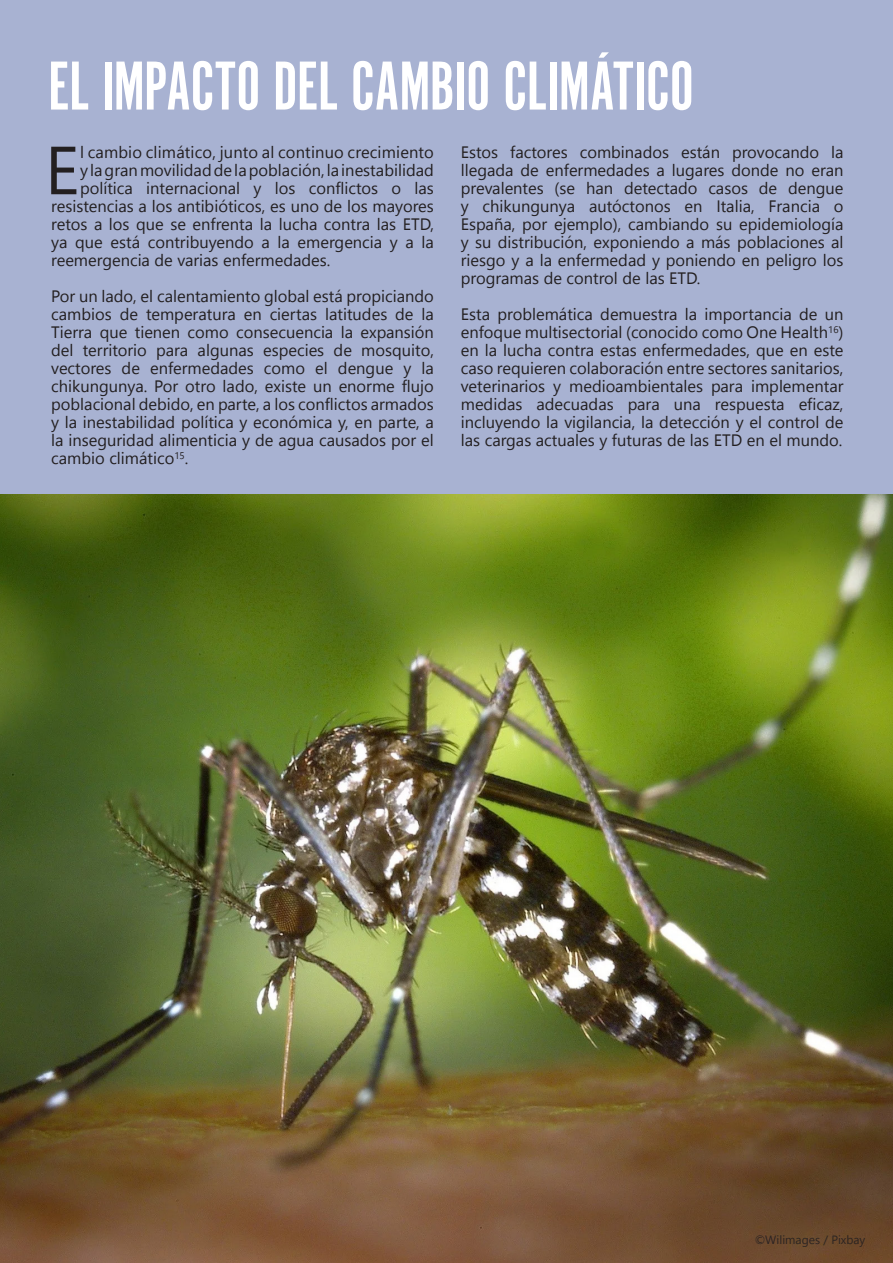
<style>
.page{position:relative;width:893px;height:1263px;background:#fff}
.page>*{position:absolute;margin:0;border:0;box-sizing:border-box;transform-origin:0 0}
.Estilo_de_párrafo_2{font:72px "Alternate Got No 1 D";letter-spacing:-.01em;color:#fff}
.t1{font:16.5px "Segoe UI Symbol";color:#231f20}
.t2{font:12px "Segoe UI Symbol";color:#231f20}
</style>
<div class="page">
<div style="left:0;top:0;width:893px;height:494px;background:#a8b2d2"></div>
<img style="left:0;top:494px;width:893px;height:769px">
<svg style="left:756px;top:1235px;width:109px;height:12px"></svg>
<p class="Estilo_de_párrafo_2" style="left:48px;top:48px;width:647px">EL IMPACTO DEL CAMBIO CLIMÁTICO</p>
<p class="t1" style="left:80px;top:143px;width:5px">●</p>
<p class="t1" style="left:185px;top:143px;width:160px">▼ □ ◆■▼□ ● □■▼ ■◆□</p>
<p class="t1" style="left:409px;top:143px;width:26px">■▼□</p>
<p class="t1" style="left:90px;top:161px;width:91px">● ■ □❖●</p>
<p class="t1" style="left:234px;top:161px;width:49px">● □ ●</p>
<p class="t1" style="left:312px;top:161px;width:66px">■ ● ■ ▲▼</p>
<p class="t1" style="left:398px;top:161px;width:5px">●</p>
<p class="t1" style="left:90px;top:179px;width:25px">□●▼</p>
<p class="t1" style="left:150px;top:179px;width:91px">■▼ ■ □■●</p>
<p class="t1" style="left:275px;top:179px;width:22px">●□▲</p>
<p class="t1" style="left:316px;top:179px;width:119px">□■ ● ▼□▲ □ ● ▲</p>
<p class="t1" style="left:65px;top:197px;width:137px">▲ ▲▼ ■ ▲ ●□▲ ■▼</p>
<p class="t1" style="left:228px;top:197px;width:93px">▼ □▲ ▲ ◆■□</p>
<p class="t1" style="left:347px;top:197px;width:22px">●□▲</p>
<p class="t1" style="left:65px;top:215px;width:24px">▼□▲</p>
<p class="t1" style="left:109px;top:215px;width:70px">●□▲ ❑◆ ▲</p>
<p class="t1" style="left:201px;top:215px;width:92px">■ ■▼ ● ●◆</p>
<p class="t1" style="left:332px;top:215px;width:26px">□■▼</p>
<p class="t1" style="left:155px;top:233px;width:100px">□■▼ ◆ ■□</p>
<p class="t1" style="left:278px;top:233px;width:5px">●</p>
<p class="t1" style="left:353px;top:233px;width:11px">■</p>
<p class="t1" style="left:421px;top:233px;width:5px">●</p>
<p class="t1" style="left:121px;top:251px;width:11px">■</p>
<p class="t1" style="left:177px;top:251px;width:65px">❖ ▲ ■</p>
<p class="t1" style="left:60px;top:287px;width:142px">□ ◆■ ● □ ● ● ■▼</p>
<p class="t1" style="left:236px;top:287px;width:100px">■▼□ ●□ ● ▲▼</p>
<p class="t1" style="left:362px;top:287px;width:74px">□ ■□</p>
<p class="t1" style="left:252px;top:305px;width:136px">■ ▼▲ ●▼▼◆ ▲</p>
<p class="t1" style="left:422px;top:305px;width:5px">●</p>
<p class="t1" style="left:100px;top:323px;width:215px">❑◆ ▼ ■■ □ □ □■▲ ◆■</p>
<p class="t1" style="left:341px;top:323px;width:5px">●</p>
<p class="t1" style="left:395px;top:323px;width:41px">■▲ ■</p>
<p class="t1" style="left:112px;top:341px;width:36px">▼□ □</p>
<p class="t1" style="left:206px;top:341px;width:74px">●◆■▲ ▲</p>
<p class="t1" style="left:375px;top:341px;width:56px">□▲❑◆ ▼□</p>
<p class="t1" style="left:51px;top:359px;width:62px">❖▼□▲</p>
<p class="t1" style="left:159px;top:359px;width:11px">■</p>
<p class="t1" style="left:247px;top:359px;width:82px">▲ □ □ ●</p>
<p class="t1" style="left:421px;top:359px;width:5px">●</p>
<p class="t1" style="left:80px;top:377px;width:49px">◆■ ◆■</p>
<p class="t1" style="left:163px;top:377px;width:93px">□ □▼□ ● □</p>
<p class="t1" style="left:285px;top:377px;width:83px">▲▼ ◆■ ■□</p>
<p class="t1" style="left:407px;top:377px;width:28px">●◆□</p>
<p class="t1" style="left:61px;top:395px;width:76px">□● □■●</p>
<p class="t1" style="left:242px;top:395px;width:127px">▼ ●□▲ □■ ● ▼□▲</p>
<p class="t1" style="left:65px;top:413px;width:54px">● ■ ▲▼</p>
<p class="t1" style="left:140px;top:413px;width:5px">●</p>
<p class="t1" style="left:191px;top:413px;width:25px">□●▼</p>
<p class="t1" style="left:51px;top:431px;width:67px">● ■▲ ◆</p>
<p class="t1" style="left:167px;top:431px;width:47px">● ■▼</p>
<p class="t1" style="left:335px;top:431px;width:100px">◆▲ □▲ □ ●</p>
<p class="t1" style="left:469px;top:143px;width:31px">▲▼□▲</p>
<p class="t1" style="left:531px;top:143px;width:67px">▼□ ▲ □</p>
<p class="t1" style="left:625px;top:143px;width:46px">■ □▲</p>
<p class="t1" style="left:690px;top:143px;width:32px">▲▼ ■</p>
<p class="t1" style="left:747px;top:143px;width:89px">□❖□ ■ □ ●</p>
<p class="t1" style="left:554px;top:161px;width:11px">■</p>
<p class="t1" style="left:643px;top:161px;width:44px">▲ ●◆</p>
<p class="t1" style="left:717px;top:161px;width:44px">▲ □■</p>
<p class="t1" style="left:834px;top:161px;width:11px">■</p>
<p class="t1" style="left:485px;top:179px;width:83px">❖●■▼▲ ▲</p>
<p class="t1" style="left:604px;top:179px;width:95px">■ ▼▼□</p>
<p class="t1" style="left:724px;top:179px;width:25px">▲□▲</p>
<p class="t1" style="left:512px;top:197px;width:49px">◆■ ◆■</p>
<p class="t1" style="left:597px;top:197px;width:75px">◆▼ ▼□■□▲</p>
<p class="t1" style="left:693px;top:197px;width:47px">■ ▼ ●</p>
<p class="t1" style="left:680px;top:215px;width:53px">■ □ ▲◆</p>
<p class="t1" style="left:798px;top:215px;width:25px">□●□</p>
<p class="t1" style="left:475px;top:233px;width:79px">▲◆ ▲▼ ◆</p>
<p class="t1" style="left:574px;top:233px;width:107px">■ □■ ■□</p>
<p class="t1" style="left:724px;top:233px;width:121px">▲ □● □■▲ ●</p>
<p class="t1" style="left:676px;top:251px;width:86px">□■ ■□ ■</p>
<p class="t1" style="left:784px;top:251px;width:61px">● □ ●□▲</p>
<p class="t1" style="left:532px;top:269px;width:87px">▲ □■▼ □●</p>
<p class="t1" style="left:633px;top:305px;width:32px">◆ ▲▼</p>
<p class="t1" style="left:685px;top:305px;width:5px">●</p>
<p class="t1" style="left:732px;top:305px;width:41px">□▼■</p>
<p class="t1" style="left:469px;top:323px;width:45px">■ □❑◆</p>
<p class="t1" style="left:539px;top:323px;width:130px">◆●▼ ▲ ▼□ ● □■□</p>
<p class="t1" style="left:689px;top:323px;width:132px">□ □□ ■ ★ ●▼</p>
<p class="t1" style="left:469px;top:341px;width:49px">■ ● ●◆</p>
<p class="t1" style="left:555px;top:341px;width:26px">□■▼</p>
<p class="t1" style="left:609px;top:341px;width:53px">▲▼ ▲ ■</p>
<p class="t1" style="left:740px;top:341px;width:37px">▲ ❑◆</p>
<p class="t1" style="left:798px;top:341px;width:38px">■ ▲▼</p>
<p class="t1" style="left:477px;top:359px;width:55px">▲□ ❑◆</p>
<p class="t1" style="left:557px;top:359px;width:63px">■ □● □</p>
<p class="t1" style="left:654px;top:359px;width:187px">■ ■▼ ▲ ▼□ ▲ ▲■▼ □▲</p>
<p class="t1" style="left:461px;top:377px;width:86px">❖▼ ■ □▲</p>
<p class="t1" style="left:660px;top:377px;width:44px">■▼●▲</p>
<p class="t1" style="left:779px;top:377px;width:52px">● ■▼</p>
<p class="t1" style="left:729px;top:395px;width:49px">▲◆▲▼</p>
<p class="t1" style="left:465px;top:413px;width:148px">■●◆ ■□ ● ❖ ●■</p>
<p class="t1" style="left:721px;top:413px;width:100px">■ ● □■▼ □●</p>
<p class="t1" style="left:524px;top:431px;width:72px">▲ ▼◆●▲</p>
<p class="t1" style="left:617px;top:431px;width:47px">◆▼◆ ▲</p>
<p class="t1" style="left:755px;top:431px;width:85px">■ ● ◆■ □</p>
<p class="t2" style="left:779px;top:1233px;width:4px">●</p>
</div>
